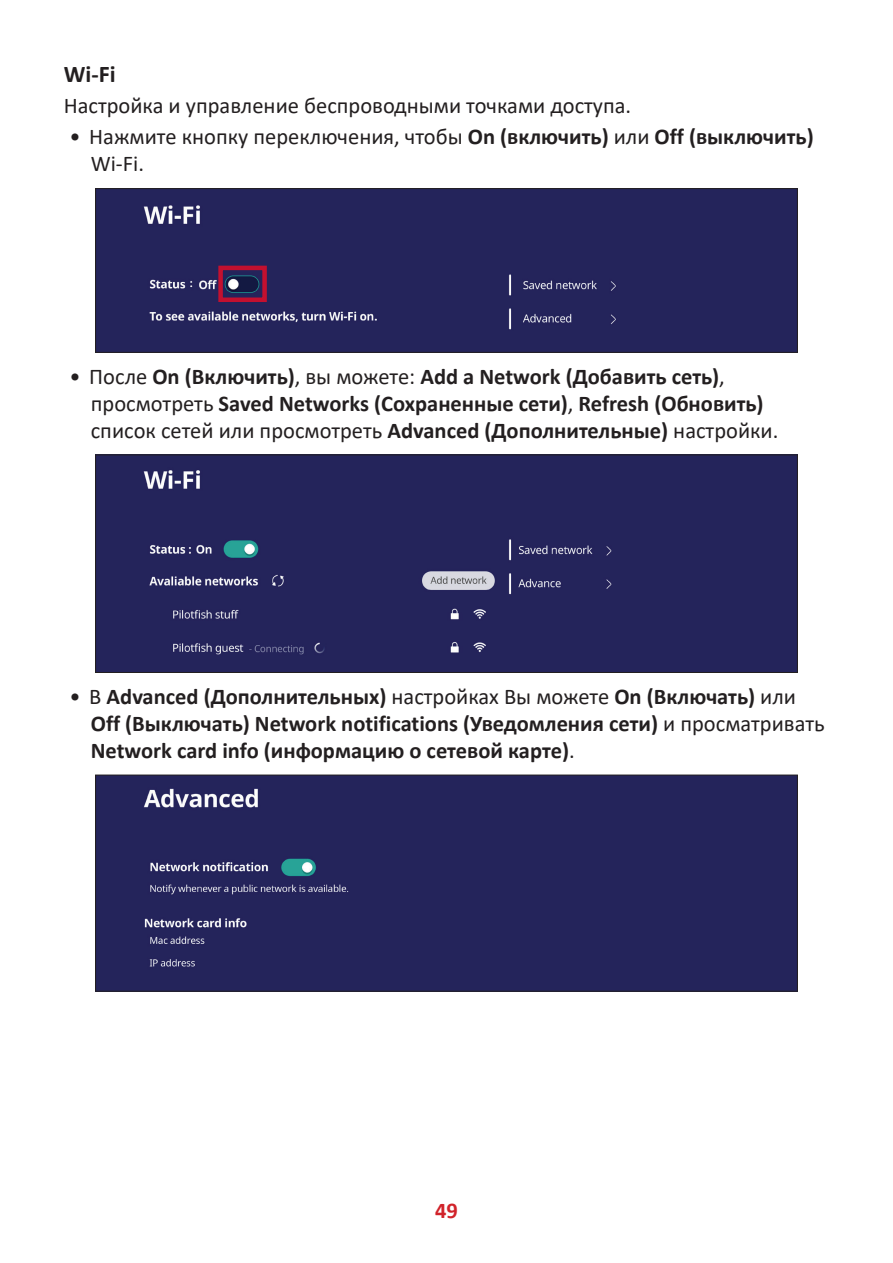
<style>
.page{position:relative;width:893px;height:1263px;background:#fff}
.page>*{position:absolute;margin:0;border:0;box-sizing:border-box;transform-origin:0 0}
.t1{font:700 24px "Calibri";color:#231f20}
.t2{font:700 22.5px/27px "Calibri";color:#231f20}
.t3{font:22.5px/27px "Calibri";color:#231f20}
.t4{font:700 22.5px "Calibri";color:#d1232a}
.s1{font-weight:700}
.s2{font-weight:400}
</style>
<div class="page">
<div style="left:97px;top:190px;width:699px;height:161px;background:#24245b"></div>
<div style="left:95px;top:188px;width:703px;height:165px;border:1px solid #231f20"></div>
<div style="left:218px;top:266px;width:49px;height:36px;border:4px solid #c3102f"></div>
<div style="left:97px;top:457px;width:699px;height:214px;background:#24245b"></div>
<div style="left:95px;top:455px;width:703px;height:218px;border:1px solid #231f20"></div>
<div style="left:97px;top:777px;width:699px;height:212px;background:#24245b"></div>
<div style="left:95px;top:775px;width:703px;height:216px;border:1px solid #231f20"></div>
<p class="t1" style="left:64px;top:57px;width:53px">Wi-Fi</p>
<p class="t3" style="left:64px;top:91px;width:569px">Настройка и управление беспроводными точками доступа.</p>
<p class="t3" style="left:91px;top:123px;width:724px;text-indent:-21px">• Нажмите кнопку переключения, чтобы <span class="s1">On (включить)</span> или <span class="s1">Off (выключить)<br></span>Wi-Fi.</p>
<p class="t2" style="left:91px;top:363px;width:689px;text-indent:-21px"><span class="s2">• После</span> On (Включить)<span class="s2">, вы можете:</span> Add a Network (Добавить сеть)<span class="s2">, просмотреть</span> Saved Networks (Сохраненные сети)<span class="s2">,</span> Refresh (Обновить) <span class="s2">список сетей или просмотреть</span> Advanced (Дополнительные) <span class="s2">настройки.</span></p>
<p class="t2" style="left:91px;top:683px;width:735px;text-indent:-21px"><span class="s2">• В</span> Advanced (Дополнительных) <span class="s2">настройках Вы можете</span> On (Включать) <span class="s2">или<br></span>Off (Выключать) Network notifications (Уведомления сети) <span class="s2">и просматривать<br></span>Network card info (информацию о сетевой карте)<span class="s2">.</span></p>
<p class="t4" style="left:435px;top:1194px;width:24px">49</p>
</div>
